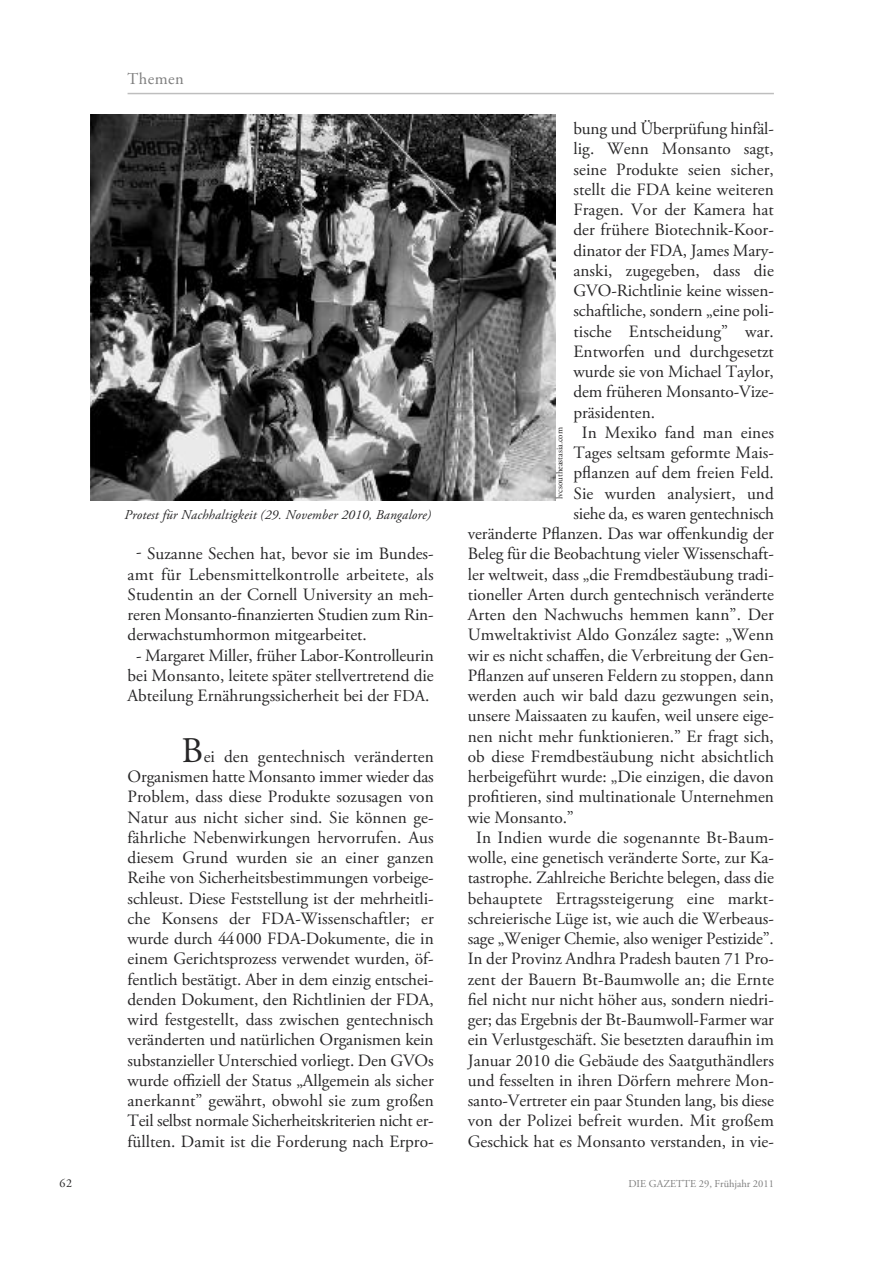
<style>
.page{position:relative;width:893px;height:1263px;background:#fff}
.page>*{position:absolute;margin:0;border:0;box-sizing:border-box;transform-origin:0 0}
.t1{font:17.25px/20.2px "Adobe Garamond Pro";color:#272627;text-align:justify}
.t2{font:16.5px "Adobe Garamond Pro";letter-spacing:.025em;color:#7d7d7d}
.t3{font:italic 13.5px "Adobe Garamond Pro";letter-spacing:.01em;color:#272627}
.t4{font:12px "Adobe Garamond Pro";color:#272627}
.t5{font:10.5px "Adobe Garamond Pro";color:#7d7d7d}
.t6{font:9px "Adobe Garamond Pro";color:#272627}
.s1{font-size:16.5px}
.s2{font-size:36px}
</style>
<div class="page">
<hr style="left:128px;top:93px;width:646px;height:1px;background:#bebebe">
<img style="left:90px;top:115px;width:465px;height:385px">
<p class="t4" style="left:60px;top:1178px;width:14px">62</p>
<p class="t2" style="left:128px;top:72px;width:58px">Themen</p>
<p class="t3" style="left:124px;top:509px;width:308px">Protest für Nachhaltigkeit (29. November 2010, Bangalore)</p>
<p class="t1" style="left:128px;top:545px;width:308px;text-indent:9px">- Suzanne Sechen hat, bevor sie im Bundes&shy;amt für Lebensmittelkontrolle arbeitete, als Studentin an der Cornell University an meh&shy;reren Monsanto-finanzierten Studien zum Rin&shy;derwachstumhormon mitgearbeitet.</p>
<p class="t1" style="left:128px;top:646px;width:308px;text-align:center">- Margaret Miller, früher Labor-Kontrolleurin bei Monsanto, leitete später stellvertretend die<br>Abteilung Ernährungssicherheit bei der <span class="s1">FDA</span>.</p>
<p class="t1" style="left:128px;top:748px;width:308px;text-indent:54px"><span class="s2">B</span>ei den gentechnisch veränderten Organismen hatte Monsanto immer wieder das Problem, dass diese Produkte sozusagen von Natur aus nicht sicher sind. Sie können ge&shy;fährliche Nebenwirkungen hervorrufen. Aus diesem Grund wurden sie an einer ganzen Reihe von Sicherheitsbestimmungen vorbeige&shy;schleust. Diese Feststellung ist der mehrheitli&shy;che Konsens der FDA-Wissenschaftler; er wurde durch 44000 FDA-Dokumente, die in einem Gerichtsprozess verwendet wurden, öf&shy;fentlich bestätigt. Aber in dem einzig entschei&shy;denden Dokument, den Richtlinien der FDA, wird festgestellt, dass zwischen gentechnisch veränderten und natürlichen Organismen kein substanzieller Unterschied vorliegt. Den GVOs wurde offiziell der Status „Allgemein als sicher anerkannt” gewährt, obwohl sie zum großen Teil selbst normale Sicherheitskriterien nicht er&shy;füllten. Damit ist die Forderung nach Erpro-</p>
<p class="t1" style="left:573px;top:120px;width:202px">bung und Überprüfung hinfäl-</p>
<p class="t1" style="left:573px;top:140px;width:202px">lig. Wenn Monsanto sagt,</p>
<p class="t1" style="left:573px;top:160px;width:202px">seine Produkte seien sicher,</p>
<p class="t1" style="left:573px;top:181px;width:202px">stellt die FDA keine weiteren</p>
<p class="t1" style="left:573px;top:201px;width:202px">Fragen. Vor der Kamera hat</p>
<p class="t1" style="left:573px;top:221px;width:202px">der frühere Biotechnik-Koor-</p>
<p class="t1" style="left:573px;top:241px;width:202px">dinator der FDA, James Mary-</p>
<p class="t1" style="left:573px;top:262px;width:202px">anski, zugegeben, dass die</p>
<p class="t1" style="left:573px;top:282px;width:202px">GVO-Richtlinie keine wissen-</p>
<p class="t1" style="left:573px;top:302px;width:202px">schaftliche, sondern „eine poli-</p>
<p class="t1" style="left:573px;top:322px;width:202px">tische Entscheidung” war.</p>
<p class="t1" style="left:573px;top:343px;width:202px">Entworfen und durchgesetzt</p>
<p class="t1" style="left:573px;top:363px;width:202px">wurde sie von Michael Taylor,</p>
<p class="t1" style="left:573px;top:383px;width:202px">dem früheren Monsanto-Vize-</p>
<p class="t1" style="left:573px;top:403px;width:83px">präsidenten.</p>
<p class="t1" style="left:582px;top:424px;width:193px">In Mexiko fand man eines</p>
<p class="t1" style="left:573px;top:444px;width:202px">Tages seltsam geformte Mais-</p>
<p class="t1" style="left:573px;top:464px;width:202px">pflanzen auf dem freien Feld.</p>
<p class="t1" style="left:573px;top:484px;width:202px">Sie wurden analysiert, und</p>
<p class="t1" style="left:573px;top:505px;width:202px">siehe da, es waren gentechnisch</p>
<p class="t1" style="left:468px;top:525px;width:308px">veränderte Pflanzen. Das war offenkundig der</p>
<p class="t1" style="left:468px;top:545px;width:308px">Beleg für die Beobachtung vieler Wissenschaft-</p>
<p class="t1" style="left:468px;top:565px;width:308px">ler weltweit, dass „die Fremdbestäubung tradi-</p>
<p class="t1" style="left:468px;top:586px;width:308px">tioneller Arten durch gentechnisch veränderte</p>
<p class="t1" style="left:468px;top:606px;width:308px">Arten den Nachwuchs hemmen kann”. Der</p>
<p class="t1" style="left:468px;top:626px;width:308px">Umweltaktivist Aldo González sagte: „Wenn</p>
<p class="t1" style="left:468px;top:646px;width:308px">wir es nicht schaffen, die Verbreitung der Gen-</p>
<p class="t1" style="left:468px;top:667px;width:308px">Pflanzen auf unseren Feldern zu stoppen, dann</p>
<p class="t1" style="left:468px;top:687px;width:308px">werden auch wir bald dazu gezwungen sein,</p>
<p class="t1" style="left:468px;top:707px;width:308px">unsere Maissaaten zu kaufen, weil unsere eige-</p>
<p class="t1" style="left:468px;top:727px;width:308px">nen nicht mehr funktionieren.” Er fragt sich,</p>
<p class="t1" style="left:468px;top:748px;width:308px">ob diese Fremdbestäubung nicht absichtlich</p>
<p class="t1" style="left:468px;top:768px;width:308px">herbeigeführt wurde: „Die einzigen, die davon</p>
<p class="t1" style="left:468px;top:788px;width:308px">profitieren, sind multinationale Unternehmen</p>
<p class="t1" style="left:468px;top:808px;width:108px">wie Monsanto.”</p>
<p class="t1" style="left:476px;top:829px;width:299px">In Indien wurde die sogenannte Bt-Baum-</p>
<p class="t1" style="left:468px;top:849px;width:308px">wolle, eine genetisch veränderte Sorte, zur Ka-</p>
<p class="t1" style="left:468px;top:869px;width:308px">tastrophe. Zahlreiche Berichte belegen, dass die</p>
<p class="t1" style="left:468px;top:889px;width:308px">behauptete Ertragssteigerung eine markt-</p>
<p class="t1" style="left:468px;top:910px;width:308px">schreierische Lüge ist, wie auch die Werbeaus-</p>
<p class="t1" style="left:468px;top:930px;width:308px">sage „Weniger Chemie, also weniger Pestizide”.</p>
<p class="t1" style="left:468px;top:950px;width:308px">In der Provinz Andhra Pradesh bauten 71 Pro-</p>
<p class="t1" style="left:468px;top:970px;width:308px">zent der Bauern Bt-Baumwolle an; die Ernte</p>
<p class="t1" style="left:468px;top:991px;width:308px">fiel nicht nur nicht höher aus, sondern niedri-</p>
<p class="t1" style="left:468px;top:1011px;width:308px">ger; das Ergebnis der Bt-Baumwoll-Farmer war</p>
<p class="t1" style="left:468px;top:1031px;width:308px">ein Verlustgeschäft. Sie besetzten daraufhin im</p>
<p class="t1" style="left:468px;top:1051px;width:308px">Januar 2010 die Gebäude des Saatguthändlers</p>
<p class="t1" style="left:468px;top:1072px;width:308px">und fesselten in ihren Dörfern mehrere Mon-</p>
<p class="t1" style="left:468px;top:1092px;width:308px">santo-Vertreter ein paar Stunden lang, bis diese</p>
<p class="t1" style="left:468px;top:1112px;width:308px">von der Polizei befreit wurden. Mit großem</p>
<p class="t1" style="left:468px;top:1132px;width:308px">Geschick hat es Monsanto verstanden, in vie-</p>
<p class="t5" style="left:628px;top:1180px;width:147px">DIE GAZETTE 29, Frühjahr 2011</p>
<p class="t6" style="left:556px;top:499px;width:73px;rotate:-90deg">lvcsoutheastasia.com</p>
</div>
